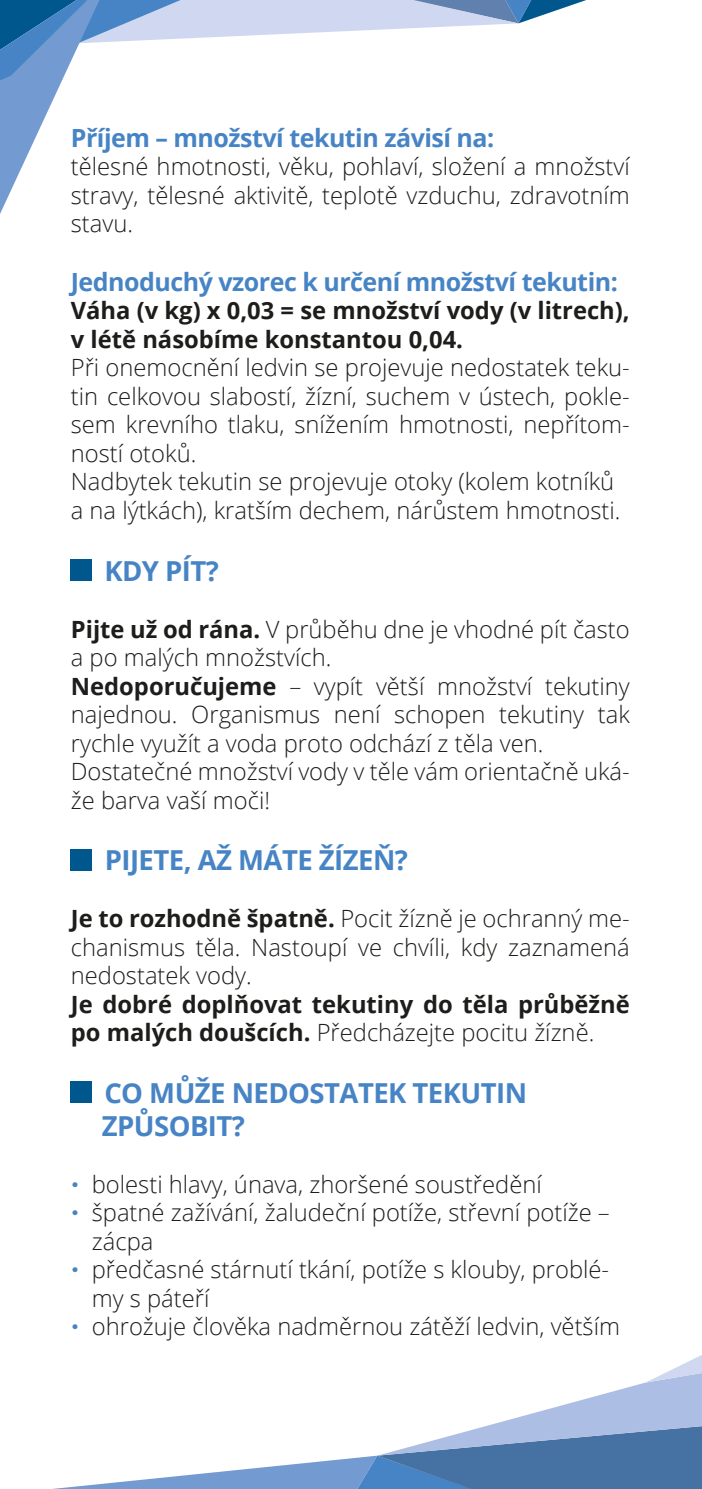
<style>
.page{position:relative;width:702px;height:1489px;background:#fff}
.page>*{position:absolute;margin:0;border:0;box-sizing:border-box;transform-origin:0 0}
.t1{font:700 27.5px/33px "Open Sans";letter-spacing:-.02em;color:#4784c5}
.t2{font:700 25px "Open Sans";letter-spacing:-.02em;color:#4784c5}
.t3{font:300 23.75px/28.5px "Open Sans";color:#1d1d1b}
.t4{font:700 23.75px/28.5px "Open Sans";color:#1d1d1b}
.s1{font-weight:700}
.s2{font-weight:300}
.s3{font-family:"Raleway";font-weight:700;color:#4784c5}
</style>
<div class="page">
<div style="left:71px;top:559px;width:21px;height:21px;background:#00578e"></div>
<div style="left:71px;top:848px;width:21px;height:22px;background:#00578e"></div>
<div style="left:71px;top:1081px;width:21px;height:21px;background:#00578e"></div>
<svg style="left:0;top:0;width:586px;height:214px"></svg>
<svg style="left:52px;top:1355px;width:650px;height:134px"></svg>
<p class="t2" style="left:71px;top:120px;width:425px">Příjem – množství tekutin závisí na:</p>
<p class="t3" style="left:71px;top:152px;width:560px;text-align:justify">tělesné hmotnosti, věku, pohlaví, složení a množství stravy, tělesné aktivitě, teplotě vzduchu, zdravotním stavu.</p>
<p class="t2" style="left:71px;top:264px;width:548px">Jednoduchý vzorec k určení množství tekutin:</p>
<p class="t4" style="left:71px;top:296px;width:560px">Váha (v kg) x 0,03 = se množství vody (v litrech), v létě násobíme konstantou 0,04.</p>
<p class="t3" style="left:71px;top:353px;width:560px">Při onemocnění ledvin se projevuje nedostatek teku&shy;tin celkovou slabostí, žízní, suchem v ústech, pokle&shy;sem krevního tlaku, snížením hmotnosti, nepřítom&shy;ností otoků.<br>Nadbytek tekutin se projevuje otoky (kolem kotníků a na lýtkách), kratším dechem, nárůstem hmotnosti.</p>
<p class="t1" style="left:104px;top:553px;width:116px">KDY PÍT?</p>
<p class="t3" style="left:71px;top:614px;width:560px"><span class="s1">Pijte už od rána.</span> V průběhu dne je vhodné pít často a po malých množstvích.<br><span class="s1">Nedoporučujeme</span> – vypít větší množství tekutiny najednou. Organismus není schopen tekutiny tak rychle využít a voda proto odchází z těla ven.<br>Dostatečné množství vody v těle vám orientačně uká&shy;že barva vaší moči!</p>
<p class="t1" style="left:105px;top:843px;width:305px">PIJETE, AŽ MÁTE ŽÍZEŇ?</p>
<p class="t3" style="left:71px;top:903px;width:560px;text-align:justify"><span class="s1">Je to rozhodně špatně.</span> Pocit žízně je ochranný me&shy;chanismus těla. Nastoupí ve chvíli, kdy zaznamená nedostatek vody.</p>
<p class="t4" style="left:71px;top:989px;width:560px">Je dobré doplňovat tekutiny do těla průběžně po malých doušcích. <span class="s2">Předcházejte pocitu žízně.</span></p>
<p class="t1" style="left:102px;top:1075px;width:427px">CO MŮŽE NEDOSTATEK TEKUTIN<br>ZPŮSOBIT?</p>
<p class="t3" style="left:71px;top:1169px;width:472px"><span class="s3">•</span> bolesti hlavy, únava, zhoršené soustředění</p>
<p class="t3" style="left:92px;top:1197px;width:519px;text-indent:-21px"><span class="s3">•</span> špatné zažívání, žaludeční potíže, střevní potíže – zácpa</p>
<p class="t3" style="left:92px;top:1254px;width:519px;text-indent:-21px"><span class="s3">•</span> předčasné stárnutí tkání, potíže s klouby, problé&shy;my s páteří</p>
<p class="t3" style="left:71px;top:1311px;width:550px"><span class="s3">•</span> ohrožuje člověka nadměrnou zátěží ledvin, větším</p>
</div>
